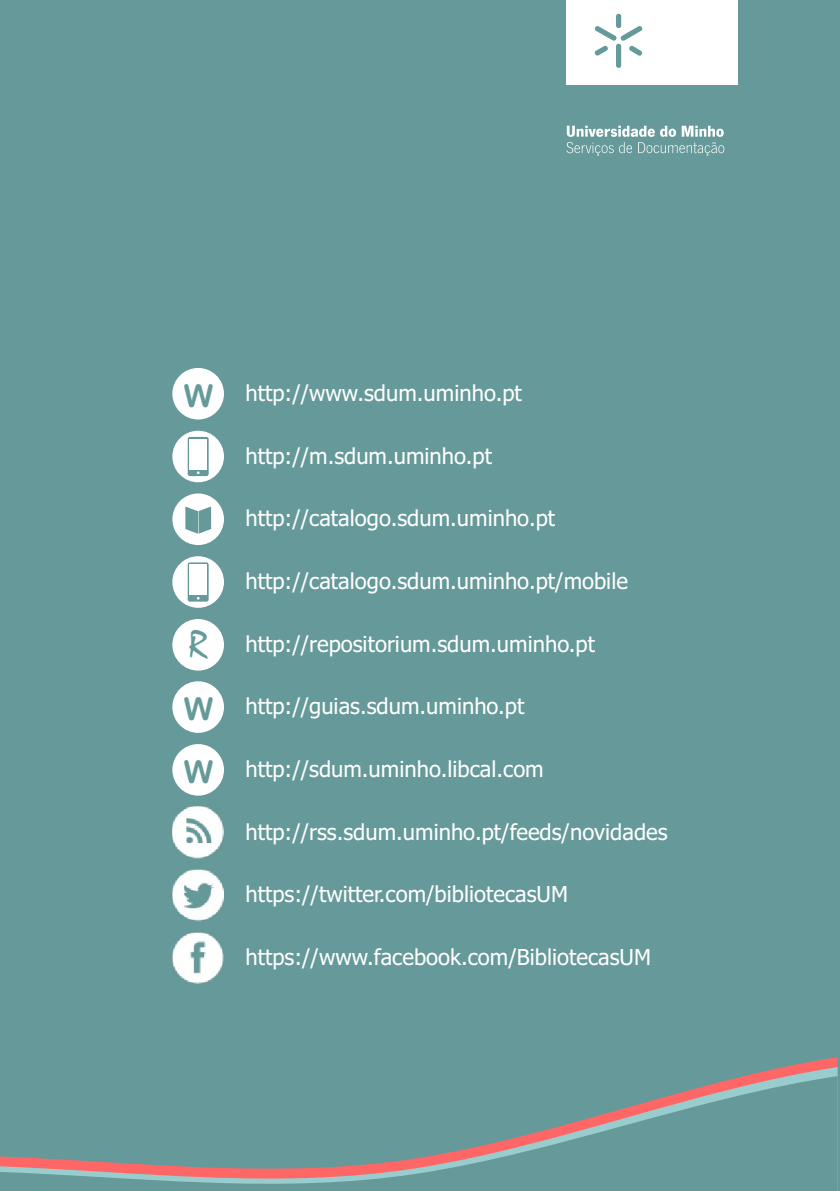
<style>
.page{position:relative;width:840px;height:1191px;background:#fff}
.page>*{position:absolute;margin:0;border:0;box-sizing:border-box;transform-origin:0 0}
.t1{font:39.6px "Mistral";color:#699}
.t2{font:31.4px/62.8px "Arial Rounded MT Bold";color:#699}
.t3{font:22px "Tahoma";color:#fff}
</style>
<div class="page">
<div style="left:0;top:0;width:839px;height:1191px;background:#699"></div>
<img style="left:172px;top:932px;width:52px;height:52px">
<img style="left:172px;top:869px;width:52px;height:52px">
<img style="left:172px;top:807px;width:52px;height:51px">
<div style="left:172px;top:368px;width:52px;height:51px;background:#fff;border-radius:50%"></div>
<div style="left:172px;top:619px;width:52px;height:51px;background:#fff;border-radius:50%"></div>
<div style="left:172px;top:556px;width:52px;height:52px;background:#fff;border-radius:50%"></div>
<div style="left:172px;top:493px;width:52px;height:52px;background:#fff;border-radius:50%"></div>
<div style="left:172px;top:431px;width:52px;height:51px;background:#fff;border-radius:50%"></div>
<div style="left:172px;top:681px;width:52px;height:52px;background:#fff;border-radius:50%"></div>
<div style="left:172px;top:744px;width:52px;height:51px;background:#fff;border-radius:50%"></div>
<svg style="left:185px;top:506px;width:26px;height:28px"></svg>
<div style="left:187px;top:562px;width:21px;height:39px;background:#699;border-radius:2px"></div>
<div style="left:189px;top:564px;width:18px;height:31px;background:#fff"></div>
<svg style="left:187px;top:437px;width:21px;height:39px"></svg>
<div style="left:189px;top:439px;width:18px;height:30px;background:#fff"></div>
<svg style="left:566px;top:126px;width:157px;height:30px"></svg>
<div style="left:566px;top:0;width:171px;height:85px;background:#fff"></div>
<div style="left:615px;top:44px;width:6px;height:24px;background:#699;border-radius:3px"></div>
<svg style="left:594px;top:25px;width:49px;height:32px"></svg>
<div style="left:615px;top:14px;width:6px;height:14px;background:#699;border-radius:3px"></div>
<svg style="left:745px;top:1067px;width:92px;height:9px"></svg>
<svg style="left:0;top:1076px;width:837px;height:108px"></svg>
<h2 class="t2" style="left:184px;top:367px;width:31px">W</h2>
<p class="t3" style="left:245px;top:384px;width:278px">http://www.sdum.uminho.pt</p>
<p class="t3" style="left:245px;top:447px;width:248px">http://m.sdum.uminho.pt</p>
<p class="t3" style="left:245px;top:509px;width:311px">http://catalogo.sdum.uminho.pt</p>
<p class="t3" style="left:245px;top:572px;width:384px">http://catalogo.sdum.uminho.pt/mobile</p>
<h1 class="t1" style="left:188px;top:631px;width:20px">R</h1>
<p class="t3" style="left:245px;top:635px;width:351px">http://repositorium.sdum.uminho.pt</p>
<h2 class="t2" style="left:184px;top:680px;width:31px">W<br>W</h2>
<p class="t3" style="left:245px;top:697px;width:280px">http://guias.sdum.uminho.pt</p>
<p class="t3" style="left:245px;top:760px;width:299px">http://sdum.uminho.libcal.com</p>
<p class="t3" style="left:245px;top:823px;width:423px">http://rss.sdum.uminho.pt/feeds/novidades</p>
<p class="t3" style="left:245px;top:885px;width:324px">https://twitter.com/bibliotecasUM</p>
<p class="t3" style="left:245px;top:948px;width:407px">https://www.facebook.com/BibliotecasUM</p>
</div>
